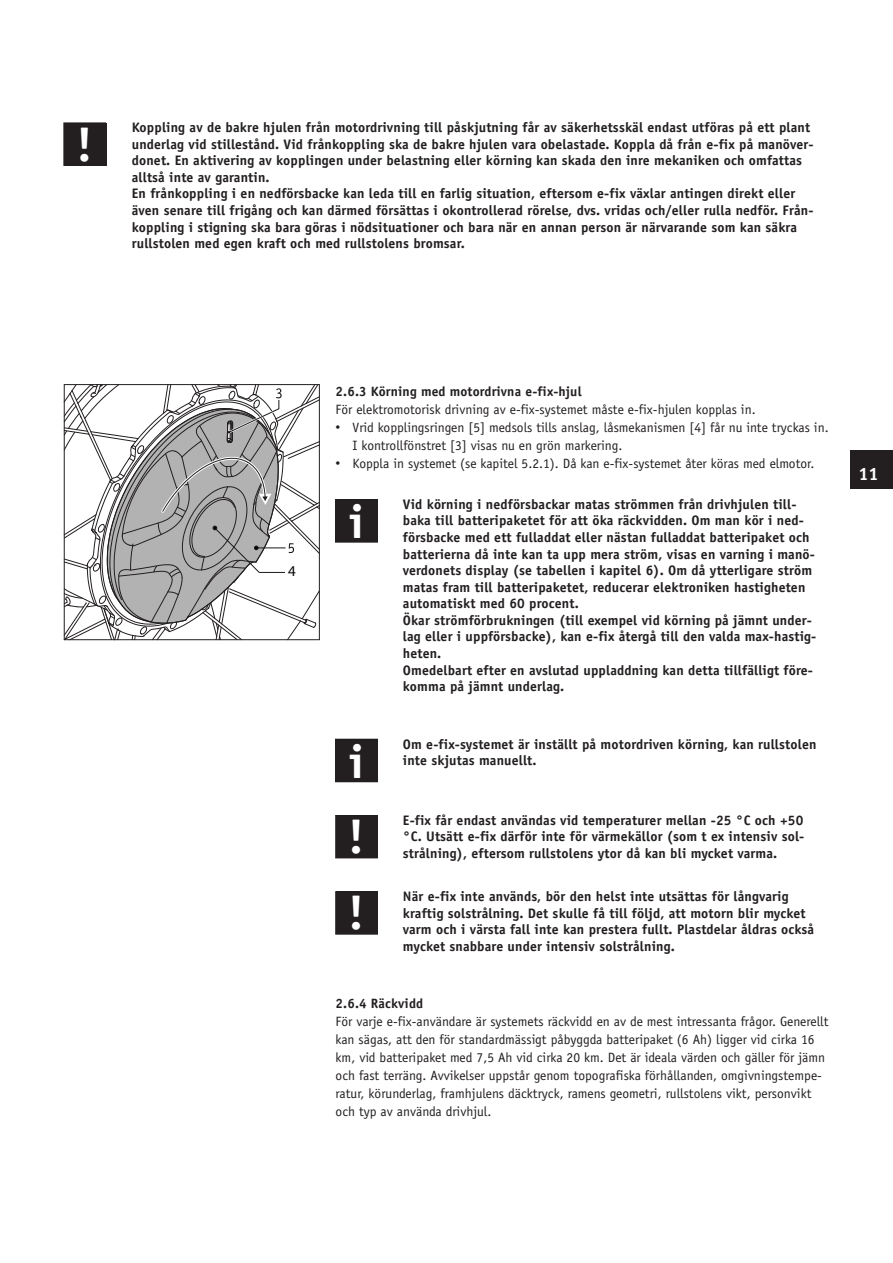
<style>
.page{position:relative;width:893px;height:1263px;background:#fff}
.page>*{position:absolute;margin:0;border:0;box-sizing:border-box;transform-origin:0 0}
.t1{font:700 47.55px/76.2px "Officina Sans";color:#fff}
.t2{font:700 47.25px "Officina Sans";color:#fff}
.t3{font:700 18px "Officina Sans";color:#fff}
.t4{font:15px "Myriad Pro";color:#040503}
.t5{font:700 13.8px/16.5px "Officina Sans";letter-spacing:.01em;color:#231f20}
.t6{font:13.5px/18px "Officina Sans";color:#231f20}
.t7{font:700 13.5px "Officina Sans";letter-spacing:.01em;color:#231f20}
.s1{font-family:"Arial";font-size:13.8px}
</style>
<div class="page">
<div style="left:850px;top:451px;width:43px;height:38px;background:#231f20"></div>
<svg style="left:63px;top:384px;width:257px;height:256px"></svg>
<div style="left:335px;top:500px;width:43px;height:42px;background:#231f20"></div>
<div style="left:336px;top:499px;width:42px;height:43px;border:1px solid #231f20"></div>
<div style="left:335px;top:739px;width:43px;height:43px;background:#231f20"></div>
<div style="left:336px;top:815px;width:42px;height:43px;background:#231f20"></div>
<div style="left:336px;top:892px;width:42px;height:42px;background:#231f20"></div>
<div style="left:336px;top:891px;width:42px;height:43px;border:1px solid #231f20"></div>
<div style="left:64px;top:123px;width:42px;height:42px;background:#231f20"></div>
<div style="left:64px;top:123px;width:42px;height:43px;border:1px solid #231f20"></div>
<h1 class="t1" style="left:76px;top:106px;width:18px">!</h1>
<p class="t5" style="left:132px;top:119px;width:683px">Koppling av de bakre hjulen från motordrivning till påskjutning får av säkerhetsskäl endast utföras på ett plant underlag vid stillestånd. Vid frånkoppling ska de bakre hjulen vara obelastade. Koppla då från e-fix på manöver&shy;donet. En aktivering av kopplingen under belastning eller körning kan skada den inre mekaniken och omfattas alltså inte av garantin.<br>En frånkoppling i en nedförsbacke kan leda till en farlig situation, eftersom e-fix växlar antingen direkt eller även senare till frigång och kan därmed försättas i okontrollerad rörelse, dvs. vridas och/eller rulla nedför. Från&shy;koppling i stigning ska bara göras i nödsituationer och bara när en annan person är närvarande som kan säkra rullstolen med egen kraft och med rullstolens bromsar.</p>
<p class="t4" style="left:288px;top:561px;width:9px">4</p>
<p class="t7" style="left:336px;top:383px;width:248px">2.6.3 Körning med motordrivna e-fix-hjul</p>
<p class="t6" style="left:336px;top:400px;width:422px">För elektromotorisk drivning av e-fix-systemet måste e-fix-hjulen kopplas in.</p>
<p class="t6" style="left:353px;top:418px;width:478px;text-indent:-17px"><span class="s1">•</span> Vrid kopplingsringen [5] medsols tills anslag, låsmekanismen [4] får nu inte tryckas in.<br>I kontrollfönstret [3] visas nu en grön markering.</p>
<p class="t6" style="left:336px;top:454px;width:480px"><span class="s1">•</span> Koppla in systemet (se kapitel 5.2.1). Då kan e-fix-systemet åter köras med elmotor.</p>
<p class="t5" style="left:403px;top:496px;width:415px">Vid körning i nedförsbackar matas strömmen från drivhjulen till&shy;baka till batteripaketet för att öka räckvidden. Om man kör i ned&shy;försbacke med ett fulladdat eller nästan fulladdat batteripaket och batterierna då inte kan ta upp mera ström, visas en varning i manö&shy;verdonets display (se tabellen i kapitel 6). Om då ytterligare ström matas fram till batteripaketet, reducerar elektroniken hastigheten automatiskt med 60 procent.<br>Ökar strömförbrukningen (till exempel vid körning på jämnt under&shy;lag eller i uppförsbacke), kan e-fix återgå till den valda max-hastig&shy;heten.<br>Omedelbart efter en avslutad uppladdning kan detta tillfälligt före&shy;komma på jämnt underlag.</p>
<h2 class="t2" style="left:349px;top:492px;width:16px">i</h2>
<h2 class="t2" style="left:349px;top:732px;width:16px">i</h2>
<h1 class="t1" style="left:348px;top:798px;width:18px">! !</h1>
<p class="t5" style="left:403px;top:735px;width:415px">Om e-fix-systemet är inställt på motordriven körning, kan rullstolen inte skjutas manuellt.</p>
<p class="t5" style="left:403px;top:812px;width:403px;text-align:justify">E-fix får endast användas vid temperaturer mellan -25 °C och +50 °C. Utsätt e-fix därför inte för värmekällor (som t ex intensiv sol&shy;strålning), eftersom rullstolens ytor då kan bli mycket varma.</p>
<p class="t5" style="left:403px;top:888px;width:413px">När e-fix inte används, bör den helst inte utsättas för långvarig kraftig solstrålning. Det skulle få till följd, att motorn blir mycket varm och i värsta fall inte kan prestera fullt. Plastdelar åldras också mycket snabbare under intensiv solstrålning.</p>
<p class="t7" style="left:336px;top:995px;width:89px">2.6.4 Räckvidd</p>
<p class="t6" style="left:336px;top:1012px;width:494px">För varje e-fix-användare är systemets räckvidd en av de mest intressanta frågor. Generellt kan sägas, att den för standardmässigt påbyggda batteripaket (6 Ah) ligger vid cirka 16 km, vid batteripaket med 7,5 Ah vid cirka 20 km. Det är ideala värden och gäller för jämn och fast terräng. Avvikelser uppstår genom topografiska förhållanden, omgivningstempe&shy;ratur, körunderlag, framhjulens däcktryck, ramens geometri, rullstolens vikt, personvikt och typ av använda drivhjul.</p>
<h3 class="t3" style="left:858px;top:463px;width:22px">11</h3>
</div>
